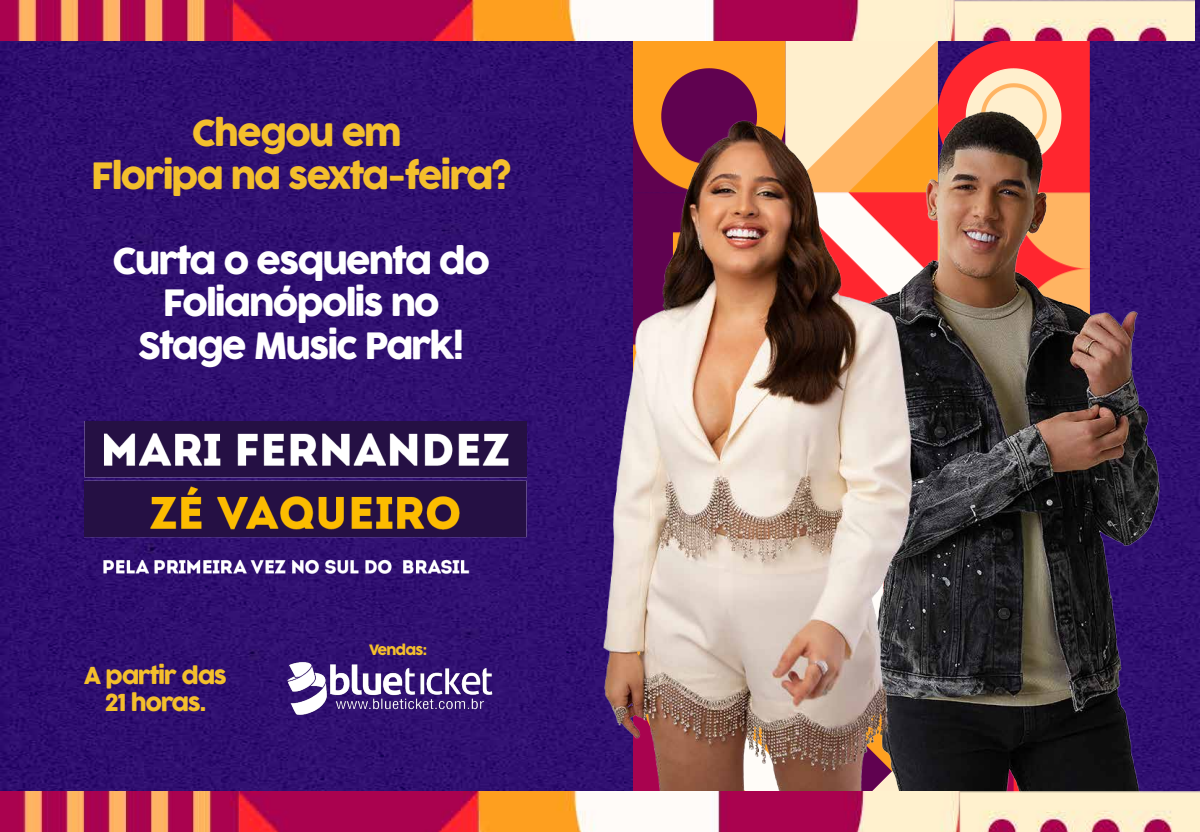
<style>
.page{position:relative;width:1200px;height:832px;background:#fff}
.page>*{position:absolute;margin:0;border:0;box-sizing:border-box;transform-origin:0 0}
.t1{font:35.38px/42.5px "COCOGOOSE";letter-spacing:-.06em;color:#fff;text-align:center}
.t2{font:35.38px/42.5px "COCOGOOSE";letter-spacing:-.06em;color:#f4bf2c;text-align:center}
.t3{font:22.81px/27.4px "COCOGOOSE";letter-spacing:-.06em;color:#f4bf2c;text-align:center}
.t4{font:14px "COCOGOOSE";letter-spacing:-.06em;color:#f4bf2c}
</style>
<div class="page">
<img style="left:0;top:0;width:1200px;height:791px">
<img style="left:633px;top:41px;width:457px;height:70px">
<img style="left:604px;top:111px;width:556px;height:680px">
<img style="left:0;top:791px;width:1200px;height:40px">
<img style="left:0;top:0;width:1195px;height:41px">
<img style="left:84px;top:421px;width:442px;height:152px">
<img style="left:284px;top:654px;width:212px;height:67px">
<p class="t2" style="left:91px;top:112px;width:422px">Chegou em<br>Floripa na sexta-feira?</p>
<p class="t1" style="left:112px;top:240px;width:380px">Curta o esquenta do<br>Folianópolis no<br>Stage Music Park!</p>
<p class="t3" style="left:84px;top:661px;width:145px">A partir das<br>21 horas.</p>
<p class="t4" style="left:369px;top:638px;width:60px">Vendas:</p>
</div>
